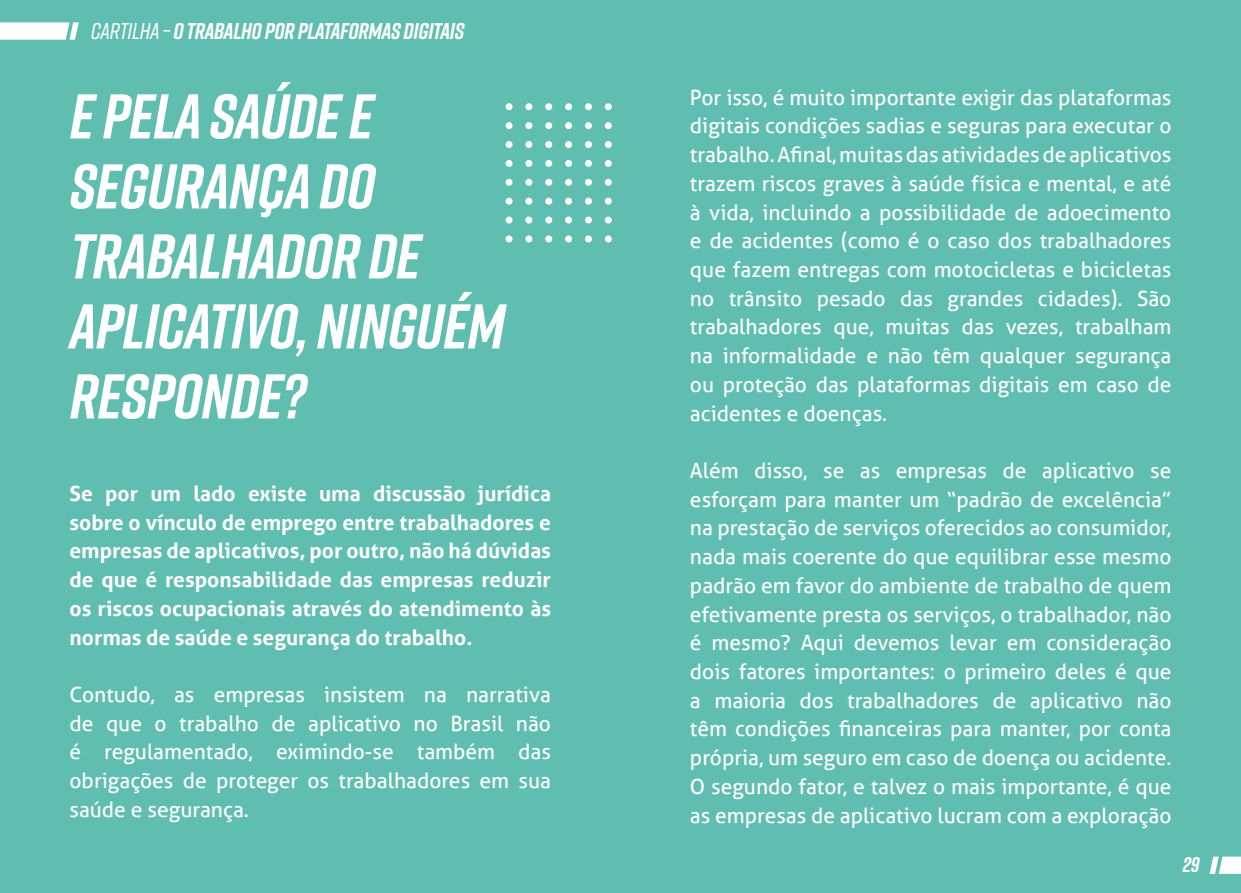
<style>
.page{position:relative;width:1241px;height:893px;background:#fff}
.page>*{position:absolute;margin:0;border:0;box-sizing:border-box;transform-origin:0 0}
.t1{font:italic 700 63px/70px "Rift";letter-spacing:-.01em;color:#fff}
.t2{font:italic 700 22.75px "Rift";letter-spacing:-.01em;color:#fff}
.t3{font:21px/28.7px "Aller";color:#fff;text-align:justify}
.t4{font:700 21px/28.7px "Aller";color:#fff;text-align:justify}
.t5{font:italic 700 21px "Rift";color:#fff}
.s1{font-weight:500}
</style>
<div class="page">
<div style="left:0;top:0;width:620px;height:893px;background:#60beb1"></div>
<div style="left:620px;top:0;width:620px;height:893px;background:#60beb1"></div>
<svg style="left:0;top:22px;width:79px;height:18px"></svg>
<svg style="left:1209px;top:857px;width:31px;height:17px"></svg>
<div style="left:505px;top:103px;width:7px;height:7px;background:#fff;border-radius:50%"></div>
<div style="left:505px;top:122px;width:7px;height:7px;background:#fff;border-radius:50%"></div>
<div style="left:505px;top:141px;width:7px;height:7px;background:#fff;border-radius:50%"></div>
<div style="left:505px;top:160px;width:7px;height:7px;background:#fff;border-radius:50%"></div>
<div style="left:505px;top:179px;width:7px;height:7px;background:#fff;border-radius:50%"></div>
<div style="left:505px;top:198px;width:7px;height:7px;background:#fff;border-radius:50%"></div>
<div style="left:505px;top:217px;width:7px;height:7px;background:#fff;border-radius:50%"></div>
<div style="left:505px;top:235px;width:7px;height:7px;background:#fff;border-radius:50%"></div>
<div style="left:525px;top:103px;width:7px;height:7px;background:#fff;border-radius:50%"></div>
<div style="left:545px;top:103px;width:7px;height:7px;background:#fff;border-radius:50%"></div>
<div style="left:565px;top:103px;width:7px;height:7px;background:#fff;border-radius:50%"></div>
<div style="left:585px;top:103px;width:7px;height:7px;background:#fff;border-radius:50%"></div>
<div style="left:604px;top:103px;width:7px;height:7px;background:#fff;border-radius:50%"></div>
<div style="left:525px;top:122px;width:7px;height:7px;background:#fff;border-radius:50%"></div>
<div style="left:545px;top:122px;width:7px;height:7px;background:#fff;border-radius:50%"></div>
<div style="left:565px;top:122px;width:7px;height:7px;background:#fff;border-radius:50%"></div>
<div style="left:585px;top:122px;width:7px;height:7px;background:#fff;border-radius:50%"></div>
<div style="left:604px;top:122px;width:7px;height:7px;background:#fff;border-radius:50%"></div>
<div style="left:525px;top:141px;width:7px;height:7px;background:#fff;border-radius:50%"></div>
<div style="left:545px;top:141px;width:7px;height:7px;background:#fff;border-radius:50%"></div>
<div style="left:565px;top:141px;width:7px;height:7px;background:#fff;border-radius:50%"></div>
<div style="left:585px;top:141px;width:7px;height:7px;background:#fff;border-radius:50%"></div>
<div style="left:604px;top:141px;width:7px;height:7px;background:#fff;border-radius:50%"></div>
<div style="left:525px;top:160px;width:7px;height:7px;background:#fff;border-radius:50%"></div>
<div style="left:545px;top:160px;width:7px;height:7px;background:#fff;border-radius:50%"></div>
<div style="left:565px;top:160px;width:7px;height:7px;background:#fff;border-radius:50%"></div>
<div style="left:585px;top:160px;width:7px;height:7px;background:#fff;border-radius:50%"></div>
<div style="left:604px;top:160px;width:7px;height:7px;background:#fff;border-radius:50%"></div>
<div style="left:525px;top:179px;width:7px;height:7px;background:#fff;border-radius:50%"></div>
<div style="left:545px;top:179px;width:7px;height:7px;background:#fff;border-radius:50%"></div>
<div style="left:565px;top:179px;width:7px;height:7px;background:#fff;border-radius:50%"></div>
<div style="left:585px;top:179px;width:7px;height:7px;background:#fff;border-radius:50%"></div>
<div style="left:604px;top:179px;width:7px;height:7px;background:#fff;border-radius:50%"></div>
<div style="left:525px;top:198px;width:7px;height:7px;background:#fff;border-radius:50%"></div>
<div style="left:545px;top:198px;width:7px;height:7px;background:#fff;border-radius:50%"></div>
<div style="left:565px;top:198px;width:7px;height:7px;background:#fff;border-radius:50%"></div>
<div style="left:585px;top:198px;width:7px;height:7px;background:#fff;border-radius:50%"></div>
<div style="left:604px;top:198px;width:7px;height:7px;background:#fff;border-radius:50%"></div>
<div style="left:525px;top:217px;width:7px;height:7px;background:#fff;border-radius:50%"></div>
<div style="left:545px;top:217px;width:7px;height:7px;background:#fff;border-radius:50%"></div>
<div style="left:565px;top:217px;width:7px;height:7px;background:#fff;border-radius:50%"></div>
<div style="left:585px;top:217px;width:7px;height:7px;background:#fff;border-radius:50%"></div>
<div style="left:604px;top:217px;width:7px;height:7px;background:#fff;border-radius:50%"></div>
<div style="left:525px;top:235px;width:7px;height:7px;background:#fff;border-radius:50%"></div>
<div style="left:545px;top:235px;width:7px;height:7px;background:#fff;border-radius:50%"></div>
<div style="left:565px;top:235px;width:7px;height:7px;background:#fff;border-radius:50%"></div>
<div style="left:585px;top:235px;width:7px;height:7px;background:#fff;border-radius:50%"></div>
<div style="left:604px;top:235px;width:7px;height:7px;background:#fff;border-radius:50%"></div>
<p class="t2" style="left:91px;top:15px;width:375px"><span class="s1">CARTILHA –</span> O TRABALHO POR PLATAFORMAS DIGITAIS</p>
<h1 class="t1" style="left:70px;top:80px;width:436px">E PELA SAÚDE E<br>SEGURANÇA DO<br>TRABALHADOR DE<br>APLICATIVO, NINGUÉM<br>RESPONDE?</h1>
<p class="t4" style="left:69px;top:479px;width:483px">Se por um lado existe uma discussão jurídica sobre o vínculo de emprego entre trabalhadores e empresas de aplicativos, por outro, não há dúvidas de que é responsabilidade das empresas reduzir os riscos ocupacionais através do atendimento às normas de saúde e segurança do trabalho.</p>
<p class="t3" style="left:69px;top:680px;width:483px">Contudo, as empresas insistem na narrativa de que o trabalho de aplicativo no Brasil não é regulamentado, eximindo-se também das obrigações de proteger os trabalhadores em sua saúde e segurança.</p>
<p class="t3" style="left:690px;top:83px;width:483px">Por isso, é muito importante exigir das plataformas digitais condições sadias e seguras para executar o trabalho. Afinal, muitas das atividades de aplicativos trazem riscos graves à saúde física e mental, e até à vida, incluindo a possibilidade de adoecimento e de acidentes (como é o caso dos trabalhadores que fazem entregas com motocicletas e bicicletas no trânsito pesado das grandes cidades). São trabalhadores que, muitas das vezes, trabalham na informalidade e não têm qualquer segurança ou proteção das plataformas digitais em caso de acidentes e doenças.</p>
<p class="t3" style="left:690px;top:456px;width:483px">Além disso, se as empresas de aplicativo se esforçam para manter um “padrão de excelência” na prestação de serviços oferecidos ao consumidor, nada mais coerente do que equilibrar esse mesmo padrão em favor do ambiente de trabalho de quem efetivamente presta os serviços, o trabalhador, não é mesmo? Aqui devemos levar em consideração dois fatores importantes: o primeiro deles é que a maioria dos trabalhadores de aplicativo não têm condições financeiras para manter, por conta própria, um seguro em caso de doença ou acidente.<br>O segundo fator, e talvez o mais importante, é que as empresas de aplicativo lucram com a exploração</p>
<p class="t5" style="left:1182px;top:850px;width:18px">29</p>
</div>
